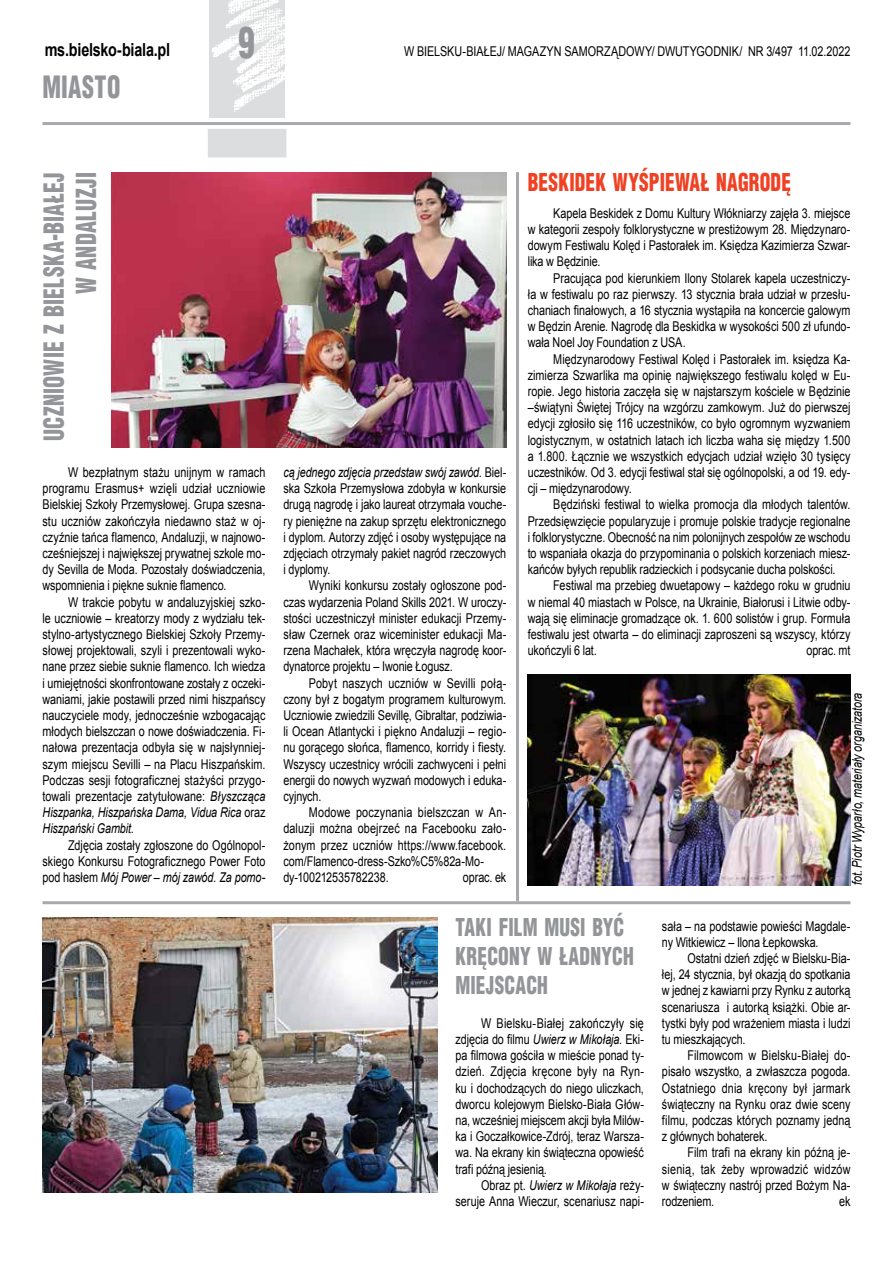
<style>
.page{position:relative;width:893px;height:1263px;background:#fff}
.page>*{position:absolute;margin:0;border:0;box-sizing:border-box;transform-origin:0 0}
.t1{font:900 42px "Switzerland Cond";color:#939598;scale:.8 1}
.t2{font:900 30px "Switzerland Cond";letter-spacing:.02em;color:#939598;scale:.8 1}
.t3{font:900 27px/32.4px "Switzerland Cond";letter-spacing:.015em;color:#939598;text-align:right;scale:.8 1}
.t4{font:900 24px/28.8px "Switzerland Cond";letter-spacing:.01em;color:#939598;scale:.8 1}
.t5{font:900 24px "Switzerland Cond";letter-spacing:.01em;color:#ef4123;scale:.8 1}
.t6{font:700 18px "Arial";letter-spacing:-.015em;color:#000;scale:.8 1}
.t7{font:13.5px/16.2px "Arial";letter-spacing:-.005em;color:#000;text-align:justify;scale:.8 1}
.t8{font:italic 13.5px "Arial";letter-spacing:-.01em;color:#000;scale:.8 1}
.s1{font-style:italic}
</style>
<div class="page">
<hr style="left:43px;top:122px;width:807px;height:3px;background:#a7a9ac">
<img style="left:209px;top:0;width:76px;height:117px">
<div style="left:208px;top:129px;width:78px;height:28px;background:#dcddde"></div>
<img style="left:43px;top:917px;width:394px;height:276px">
<img style="left:111px;top:172px;width:395px;height:276px">
<hr style="left:43px;top:901px;width:807px;height:3px;background:#a7a9ac">
<hr style="left:516px;top:172px;width:3px;height:729px;background:#a7a9ac">
<img style="left:528px;top:674px;width:322px;height:211px">
<h3 class="t6" style="left:45px;top:37px;width:158px">ms.bielsko-biala.pl</h3>
<h2 class="t2" style="left:43px;top:68px;width:99px">MIASTO</h2>
<h1 class="t1" style="left:238px;top:16px;width:22px">9</h1>
<p class="t7" style="left:404px;top:43px;width:559px">W BIELSKU-BIAŁEJ/ MAGAZYN SAMORZĄDOWY/ DWUTYGODNIK/ NR 3/497 11.02.2022</p>
<h3 class="t3" style="left:37px;top:441px;width:337px;rotate:-90deg">UCZNIOWIE Z BIELSKA-BIAŁEJ<br>W ANDALUZJI</h3>
<h3 class="t5" style="left:528px;top:167px;width:331px">BESKIDEK WYŚPIEWAŁ NAGRODĘ</h3>
<p class="t7" style="left:528px;top:205px;width:405px;text-indent:26px">Kapela Beskidek z Domu Kultury Włókniarzy zajęła 3. miejsce w kategorii zespoły folklorystyczne w prestiżowym 28. Międzynaro&shy;dowym Festiwalu Kolęd i Pastorałek im. Księdza Kazimierza Szwar&shy;lika w Będzinie.</p>
<p class="t7" style="left:528px;top:270px;width:405px;text-indent:26px">Pracująca pod kierunkiem Ilony Stolarek kapela uczestniczy&shy;ła w festiwalu po raz pierwszy. 13 stycznia brała udział w przesłu&shy;chaniach finałowych, a 16 stycznia wystąpiła na koncercie galowym w Będzin Arenie. Nagrodę dla Beskidka w wysokości 500 zł ufundo&shy;wała Noel Joy Foundation z USA.</p>
<p class="t7" style="left:528px;top:351px;width:405px;text-indent:26px">Międzynarodowy Festiwal Kolęd i Pastorałek im. księdza Ka&shy;zimierza Szwarlika ma opinię największego festiwalu kolęd w Eu&shy;ropie. Jego historia zaczęła się w najstarszym kościele w Będzinie –świątyni Świętej Trójcy na wzgórzu zamkowym. Już do pierwszej edycji zgłosiło się 116 uczestników, co było ogromnym wyzwaniem logistycznym, w ostatnich latach ich liczba waha się między 1.500 a 1.800. Łącznie we wszystkich edycjach udział wzięło 30 tysięcy uczestników. Od 3. edycji festiwal stał się ogólnopolski, a od 19. edy&shy;cji – międzynarodowy.</p>
<p class="t7" style="left:528px;top:496px;width:405px;text-indent:26px">Będziński festiwal to wielka promocja dla młodych talentów.<br>Przedsięwzięcie popularyzuje i promuje polskie tradycje regionalne i folklorystyczne. Obecność na nim polonijnych zespołów ze wschodu to wspaniała okazja do przypominania o polskich korzeniach miesz&shy;kańców byłych republik radzieckich i podsycanie ducha polskości.</p>
<p class="t7" style="left:528px;top:577px;width:405px;text-indent:26px">Festiwal ma przebieg dwuetapowy – każdego roku w grudniu w niemal 40 miastach w Polsce, na Ukrainie, Białorusi i Litwie odby&shy;wają się eliminacje gromadzące ok. 1. 600 solistów i grup. Formuła festiwalu jest otwarta – do eliminacji zaproszeni są wszyscy, którzy ukończyli 6 lat.</p>
<p class="t7" style="left:43px;top:464px;width:280px;text-indent:26px">W bezpłatnym stażu unijnym w ramach programu Erasmus+ wzięli udział uczniowie Bielskiej Szkoły Przemysłowej. Grupa szesna&shy;stu uczniów zakończyła niedawno staż w oj&shy;czyźnie tańca flamenco, Andaluzji, w najnowo&shy;cześniejszej i największej prywatnej szkole mo&shy;dy Sevilla de Moda. Pozostały doświadczenia, wspomnienia i piękne suknie flamenco.</p>
<p class="t7" style="left:43px;top:594px;width:280px;text-indent:26px">W trakcie pobytu w andaluzyjskiej szko&shy;le uczniowie – kreatorzy mody z wydziału tek&shy;stylno-artystycznego Bielskiej Szkoły Przemy&shy;słowej projektowali, szyli i prezentowali wyko&shy;nane przez siebie suknie flamenco. Ich wiedza i umiejętności skonfrontowane zostały z oczeki&shy;waniami, jakie postawili przed nimi hiszpańscy nauczyciele mody, jednocześnie wzbogacając młodych bielszczan o nowe doświadczenia. Fi&shy;nałowa prezentacja odbyła się w najsłynniej&shy;szym miejscu Sevilli – na Placu Hiszpańskim.<br>Podczas sesji fotograficznej stażyści przygo&shy;towali prezentacje zatytułowane: <span class="s1">Błyszcząca Hiszpanka, Hiszpańska Dama, Vidua Rica</span> oraz <span class="s1">Hiszpański Gambit</span>.</p>
<p class="t7" style="left:43px;top:837px;width:280px;text-indent:26px">Zdjęcia zostały zgłoszone do Ogólnopol&shy;skiego Konkursu Fotograficznego Power Foto pod hasłem <span class="s1">Mój Power – mój zawód. Za pomo-</span></p>
<p class="t7" style="left:283px;top:464px;width:280px"><span class="s1">cą jednego zdjęcia przedstaw swój zawód.</span> Biel&shy;ska Szkoła Przemysłowa zdobyła w konkursie drugą nagrodę i jako laureat otrzymała vouche&shy;ry pieniężne na zakup sprzętu elektronicznego i dyplom. Autorzy zdjęć i osoby występujące na zdjęciach otrzymały pakiet nagród rzeczowych i dyplomy.</p>
<p class="t7" style="left:283px;top:577px;width:280px;text-indent:25px">Wyniki konkursu zostały ogłoszone pod&shy;czas wydarzenia Poland Skills 2021. W uroczy&shy;stości uczestniczył minister edukacji Przemy&shy;sław Czernek oraz wiceminister edukacji Ma&shy;rzena Machałek, która wręczyła nagrodę koor&shy;dynatorce projektu – Iwonie Łogusz.</p>
<p class="t7" style="left:283px;top:675px;width:280px;text-indent:26px">Pobyt naszych uczniów w Sevilli połą&shy;czony był z bogatym programem kulturowym.<br>Uczniowie zwiedzili Sevillę, Gibraltar, podziwia&shy;li Ocean Atlantycki i piękno Andaluzji – regio&shy;nu gorącego słońca, flamenco, korridy i fiesty.<br>Wszyscy uczestnicy wrócili zachwyceni i pełni energii do nowych wyzwań modowych i eduka&shy;cyjnych.</p>
<p class="t7" style="left:283px;top:804px;width:280px;text-align:left;text-indent:26px">Modowe poczynania bielszczan w An&shy;daluzji można obejrzeć na Facebooku zało&shy;żonym przez uczniów https://www.facebook. com/Flamenco-dress-Szko%C5%82a-Mo&shy;dy-100212535782238.</p>
<p class="t7" style="left:806px;top:642px;width:57px">oprac. mt</p>
<p class="t8" style="left:848px;top:885px;width:242px;rotate:-90deg">fot. Piotr Wyparło, materiały organizatora</p>
<p class="t7" style="left:463px;top:869px;width:56px">oprac. ek</p>
<h3 class="t4" style="left:455px;top:912px;width:224px">TAKI FILM MUSI BYĆ<br>KRĘCONY W ŁADNYCH<br>MIEJSCACH</h3>
<p class="t7" style="left:455px;top:1015px;width:237px;text-indent:26px">W Bielsku-Białej zakończyły się zdjęcia do filmu <span class="s1">Uwierz w Mikołaja</span>. Eki&shy;pa filmowa gościła w mieście ponad ty&shy;dzień. Zdjęcia kręcone były na Ryn&shy;ku i dochodzących do niego uliczkach, dworcu kolejowym Bielsko-Biała Głów&shy;na, wcześniej miejscem akcji była Milów&shy;ka i Goczałkowice-Zdrój, teraz Warsza&shy;wa. Na ekrany kin świąteczna opowieść trafi późną jesienią.</p>
<p class="t7" style="left:455px;top:1177px;width:237px;text-align:right">Obraz pt. <span class="s1">Uwierz w Mikołaja</span> reży&shy;seruje Anna Wieczur, scenariusz napi-</p>
<p class="t7" style="left:662px;top:918px;width:237px">sała – na podstawie powieści Magdale&shy;ny Witkiewicz – Ilona Łepkowska.</p>
<p class="t7" style="left:662px;top:950px;width:237px;text-indent:26px">Ostatni dzień zdjęć w Bielsku-Bia&shy;łej, 24 stycznia, był okazją do spotkania w jednej z kawiarni przy Rynku z autorką scenariusza i autorką książki. Obie ar&shy;tystki były pod wrażeniem miasta i ludzi tu mieszkających.</p>
<p class="t7" style="left:662px;top:1047px;width:237px;text-indent:26px">Filmowcom w Bielsku-Białej do&shy;pisało wszystko, a zwłaszcza pogoda.<br>Ostatniego dnia kręcony był jarmark świąteczny na Rynku oraz dwie sceny filmu, podczas których poznamy jedną z głównych bohaterek.</p>
<p class="t7" style="left:662px;top:1144px;width:237px;text-indent:26px">Film trafi na ekrany kin późną je&shy;sienią, tak żeby wprowadzić widzów w świąteczny nastrój przed Bożym Na&shy;rodzeniem.</p>
<p class="t7" style="left:839px;top:1193px;width:16px">ek</p>
</div>
